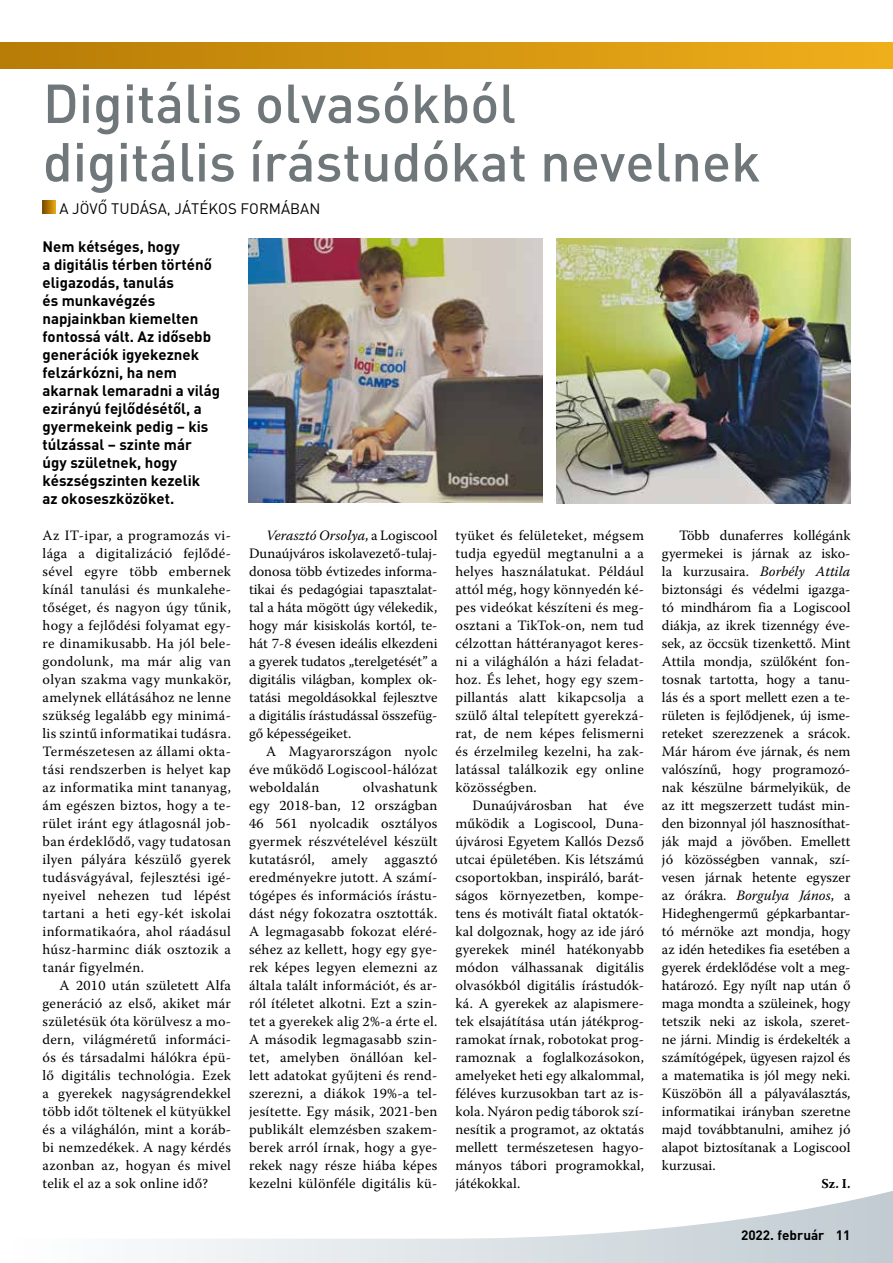
<style>
.page{position:relative;width:893px;height:1263px;background:#fff}
.page>*{position:absolute;margin:0;border:0;box-sizing:border-box;transform-origin:0 0}
.t1{font:500 54px/58.5px "DIN";color:#70777a}
.t2{font:700 15px/18px "DIN";color:#000}
.t3{font:15px "DIN";color:#000}
.t4{font:14.25px/18px "Warnock Pro";letter-spacing:.02em;color:#000;text-align:justify}
.t5{font:700 13.5px "DIN";color:#000}
.t6{font:700 13.5px "Warnock Pro";color:#000}
.s1{font-style:italic}
</style>
<div class="page">
<div style="left:0;top:43px;width:893px;height:25px;background:linear-gradient(to right,#b87c06,#efaf1b)"></div>
<svg style="left:43px;top:201px;width:13px;height:12px"></svg>
<img style="left:249px;top:238px;width:294px;height:264px">
<img style="left:557px;top:238px;width:293px;height:265px">
<svg style="left:158px;top:1191px;width:735px;height:72px"></svg>
<h1 class="t1" style="left:43px;top:72px;width:719px">Digitális olvasókból<br>digitális írástudókat nevelnek</h1>
<p class="t3" style="left:59px;top:198px;width:263px">A JÖVŐ TUDÁSA, JÁTÉKOS FORMÁBAN</p>
<p class="t2" style="left:43px;top:237px;width:179px">Nem kétséges, hogy<br>a digitális térben történő eligazodás, tanulás<br>és munkavégzés napjainkban kiemelten fontossá vált. Az idősebb generációk igyekeznek felzárkózni, ha nem akarnak lemaradni a világ ezirányú fejlődésétől, a gyermekeink pedig – kis túlzással – szinte már<br>úgy születnek, hogy készségszinten kezelik<br>az okoseszközöket.</p>
<p class="t4" style="left:43px;top:526px;width:190px">Az IT-ipar, a programozás vi&shy;lága a digitalizáció fejlődé&shy;sével egyre több embernek kínál tanulási és munkalehe&shy;tőséget, és nagyon úgy tűnik, hogy a fejlődési folyamat egy&shy;re dinamikusabb. Ha jól bele&shy;gondolunk, ma már alig van olyan szakma vagy munkakör, amelynek ellátásához ne lenne szükség legalább egy minimá&shy;lis szintű informatikai tudásra.<br>Természetesen az állami okta&shy;tási rendszerben is helyet kap az informatika mint tananyag, ám egészen biztos, hogy a te&shy;rület iránt egy átlagosnál job&shy;ban érdeklődő, vagy tudatosan ilyen pályára készülő gyerek tudásvágyával, fejlesztési igé&shy;nyeivel nehezen tud lépést tartani a heti egy-két iskolai informatikaóra, ahol ráadásul húsz-harminc diák osztozik a tanár figyelmén.</p>
<p class="t4" style="left:43px;top:976px;width:190px;text-indent:17px">A 2010 után született Alfa generáció az első, akiket már születésük óta körülvesz a mo&shy;dern, világméretű informáci&shy;ós és társadalmi hálókra épü&shy;lő digitális technológia. Ezek a gyerekek nagyságrendekkel több időt töltenek el kütyükkel és a világhálón, mint a koráb&shy;bi nemzedékek. A nagy kérdés azonban az, hogyan és mivel telik el az a sok online idő?</p>
<p class="t4" style="left:249px;top:526px;width:190px;text-indent:17px"><span class="s1">Verasztó Orsolya</span>, a Logiscool Dunaújváros iskolavezető-tulaj&shy;donosa több évtizedes informa&shy;tikai és pedagógiai tapasztalat&shy;tal a háta mögött úgy vélekedik, hogy már kisiskolás kortól, te&shy;hát 7-8 évesen ideális elkezdeni a gyerek tudatos „terelgetését” a digitális világban, komplex ok&shy;tatási megoldásokkal fejlesztve a digitális írástudással összefüg&shy;gő képességeiket.</p>
<p class="t4" style="left:249px;top:742px;width:190px;text-indent:17px">A Magyarországon nyolc éve működő Logiscool-hálózat weboldalán</p>
<p class="t4" style="left:249px;top:778px;width:190px;text-indent:114px">olvashatunk egy 2018-ban, 12 országban 46 561 nyolcadik osztályos gyermek részvételével készült kutatásról, amely aggasztó eredményekre jutott. A számí&shy;tógépes és információs írástu&shy;dást négy fokozatra osztották.<br>A legmagasabb fokozat eléré&shy;séhez az kellett, hogy egy gye&shy;rek képes legyen elemezni az általa talált információt, és ar&shy;ról ítéletet alkotni. Ezt a szin&shy;tet a gyerekek alig 2%-a érte el.<br>A második legmagasabb szin&shy;tet, amelyben önállóan kel&shy;lett adatokat gyűjteni és rend&shy;szerezni, a diákok 19%-a tel&shy;jesítette. Egy másik, 2021-ben publikált elemzésben szakem&shy;berek arról írnak, hogy a gye&shy;rekek nagy része hiába képes kezelni különféle digitális kü-</p>
<p class="t4" style="left:455px;top:526px;width:190px">tyüket és felületeket, mégsem tudja egyedül megtanulni a a helyes használatukat. Például attól még, hogy könnyedén ké&shy;pes videókat készíteni és meg&shy;osztani a TikTok-on, nem tud célzottan háttéranyagot keres&shy;ni a világhálón a házi feladat&shy;hoz. És lehet, hogy egy szem&shy;pillantás alatt kikapcsolja a szülő által telepített gyerekzá&shy;rat, de nem képes felismerni és érzelmileg kezelni, ha zak&shy;latással találkozik egy online közösségben.</p>
<p class="t4" style="left:455px;top:796px;width:190px;text-indent:17px">Dunaújvárosban hat éve működik a Logiscool, Duna&shy;újvárosi Egyetem Kallós Dezső utcai épületében. Kis létszámú csoportokban, inspiráló, barát&shy;ságos környezetben, kompe&shy;tens és motivált fiatal oktatók&shy;kal dolgoznak, hogy az ide járó gyerekek minél hatékonyabb módon válhassanak digitális olvasókból digitális írástudók&shy;ká. A gyerekek az alapismere&shy;tek elsajátítása után játékprog&shy;ramokat írnak, robotokat prog&shy;ramoznak a foglalkozásokon, amelyeket heti egy alkalommal, féléves kurzusokban tart az is&shy;kola. Nyáron pedig táborok szí&shy;nesítik a programot, az oktatás mellett természetesen hagyo&shy;mányos tábori programokkal, játékokkal.</p>
<p class="t4" style="left:662px;top:526px;width:190px;text-indent:17px">Több dunaferres kollégánk gyermekei is járnak az isko&shy;la kurzusaira. <span class="s1">Borbély Attila </span>biztonsági és védelmi igazga&shy;tó mindhárom fia a Logiscool diákja, az ikrek tizennégy éve&shy;sek, az öccsük tizenkettő. Mint Attila mondja, szülőként fon&shy;tosnak tartotta, hogy a tanu&shy;lás és a sport mellett ezen a te&shy;rületen is fejlődjenek, új isme&shy;reteket szerezzenek a srácok.<br>Már három éve járnak, és nem valószínű, hogy programozó&shy;nak készülne bármelyikük, de az itt megszerzett tudást min&shy;den bizonnyal jól hasznosíthat&shy;ják majd a jövőben. Emellett jó közösségben vannak, szí&shy;vesen járnak hetente egyszer az órákra. <span class="s1">Borgulya János</span>, a Hideghengermű gépkarbantar&shy;tó mérnöke azt mondja, hogy az idén hetedikes fia esetében a gyerek érdeklődése volt a meg&shy;határozó. Egy nyílt nap után ő maga mondta a szüleinek, hogy tetszik neki az iskola, szeret&shy;ne járni. Mindig is érdekelték a számítógépek, ügyesen rajzol és a matematika is jól megy neki.<br>Küszöbön áll a pályaválasztás, informatikai irányban szeretne majd továbbtanulni, amihez jó alapot biztosítanak a Logiscool kurzusai.</p>
<p class="t6" style="left:821px;top:1175px;width:31px">Sz. I.</p>
<p class="t5" style="left:741px;top:1225px;width:111px">2022. február 11</p>
</div>
